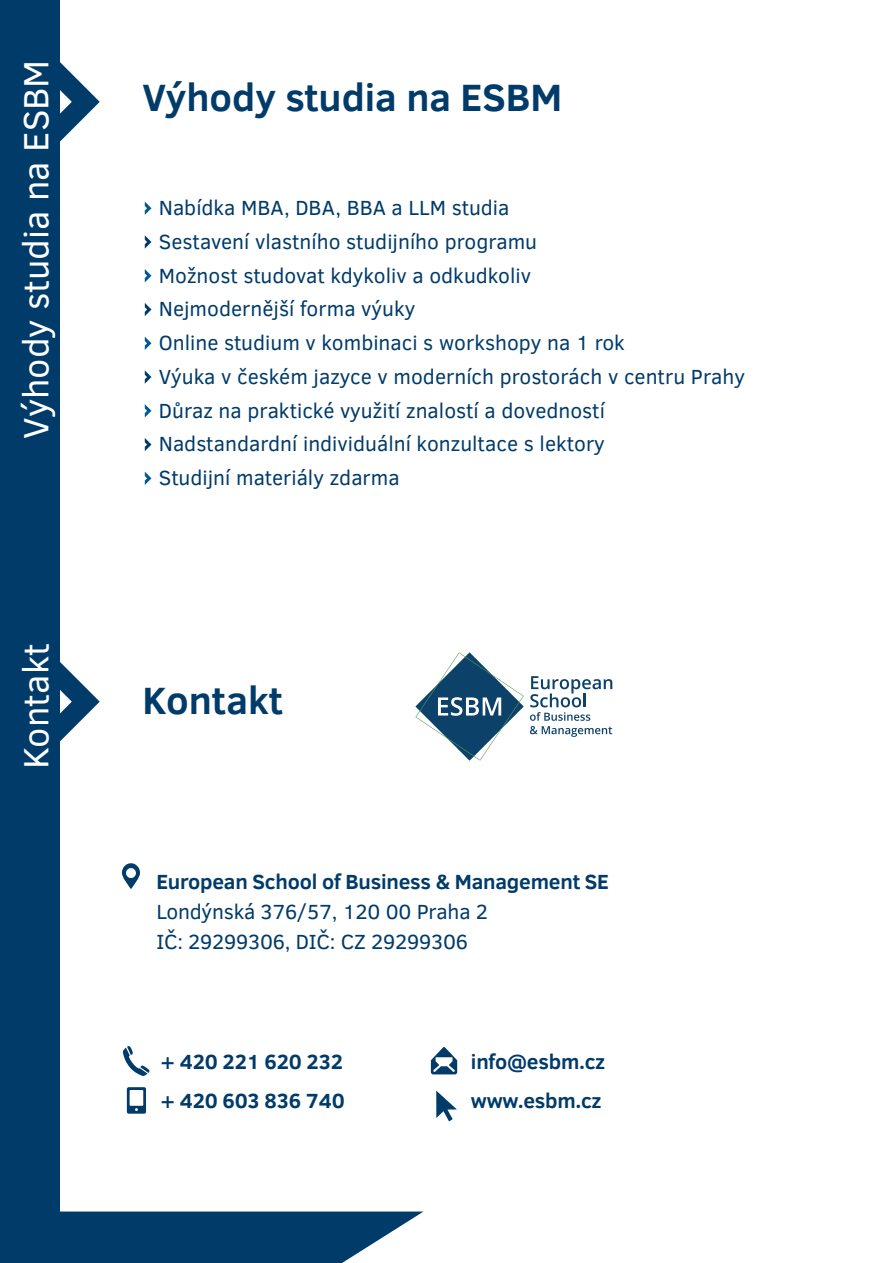
<style>
.page{position:relative;width:893px;height:1263px;background:#fff}
.page>*{position:absolute;margin:0;border:0;box-sizing:border-box;transform-origin:0 0}
.t1{font:700 39px "Clear Sans";color:#003b6a}
.t2{font:36px "Clear Sans";color:#fff}
.t3{font:21px/33.8px "Clear Sans";color:#003b6a}
.t4{font:700 21px/39px "Clear Sans";letter-spacing:-.01em;color:#003b6a}
</style>
<div class="page">
<svg style="left:530px;top:676px;width:82px;height:61px"></svg>
<svg style="left:415px;top:652px;width:109px;height:109px"></svg>
<div style="left:0;top:0;width:60px;height:1263px;background:#003b6a"></div>
<svg style="left:60px;top:1211px;width:363px;height:52px;background:#1e527b"></svg>
<svg style="left:60px;top:662px;width:40px;height:80px"></svg>
<svg style="left:60px;top:62px;width:40px;height:80px"></svg>
<svg style="left:123px;top:1046px;width:26px;height:30px"></svg>
<svg style="left:436px;top:1090px;width:21px;height:31px"></svg>
<svg style="left:127px;top:1087px;width:19px;height:27px"></svg>
<svg style="left:431px;top:1047px;width:26px;height:27px"></svg>
<svg style="left:122px;top:863px;width:18px;height:26px"></svg>
<svg style="left:145px;top:438px;width:6px;height:13px"></svg>
<svg style="left:145px;top:370px;width:6px;height:14px"></svg>
<svg style="left:145px;top:303px;width:6px;height:13px"></svg>
<svg style="left:145px;top:235px;width:6px;height:14px"></svg>
<svg style="left:145px;top:472px;width:6px;height:13px"></svg>
<svg style="left:145px;top:404px;width:6px;height:13px"></svg>
<svg style="left:145px;top:337px;width:6px;height:13px"></svg>
<svg style="left:145px;top:269px;width:6px;height:13px"></svg>
<svg style="left:145px;top:202px;width:6px;height:13px"></svg>
<h2 class="t2" style="left:12px;top:439px;width:381px;rotate:-90deg">Výhody studia na ESBM</h2>
<h2 class="t2" style="left:12px;top:769px;width:127px;rotate:-90deg">Kontakt</h2>
<h1 class="t1" style="left:142px;top:69px;width:421px">Výhody studia na ESBM</h1>
<p class="t3" style="left:159px;top:191px;width:588px">Nabídka MBA, DBA, BBA a LLM studia<br>Sestavení vlastního studijního programu<br>Možnost studovat kdykoliv a odkudkoliv<br>Nejmodernější forma výuky<br>Online studium v kombinaci s workshopy na 1 rok<br>Výuka v českém jazyce v moderních prostorách v centru Prahy Důraz na praktické využití znalostí a dovedností Nadstandardní individuální konzultace s lektory<br>Studijní materiály zdarma</p>
<h1 class="t1" style="left:142px;top:672px;width:142px">Kontakt</h1>
<p class="t4" style="left:156px;top:861px;width:454px">European School of Business &amp; Management SE</p>
<p class="t3" style="left:156px;top:897px;width:333px;line-height:30px">Londýnská 376/57, 120 00 Praha 2<br>IČ: 29299306, DIČ: CZ 29299306</p>
<p class="t4" style="left:161px;top:1041px;width:186px">+ 420 221 620 232 + 420 603 836 740</p>
<p class="t4" style="left:471px;top:1041px;width:135px">info@esbm.cz www.esbm.cz</p>
</div>
